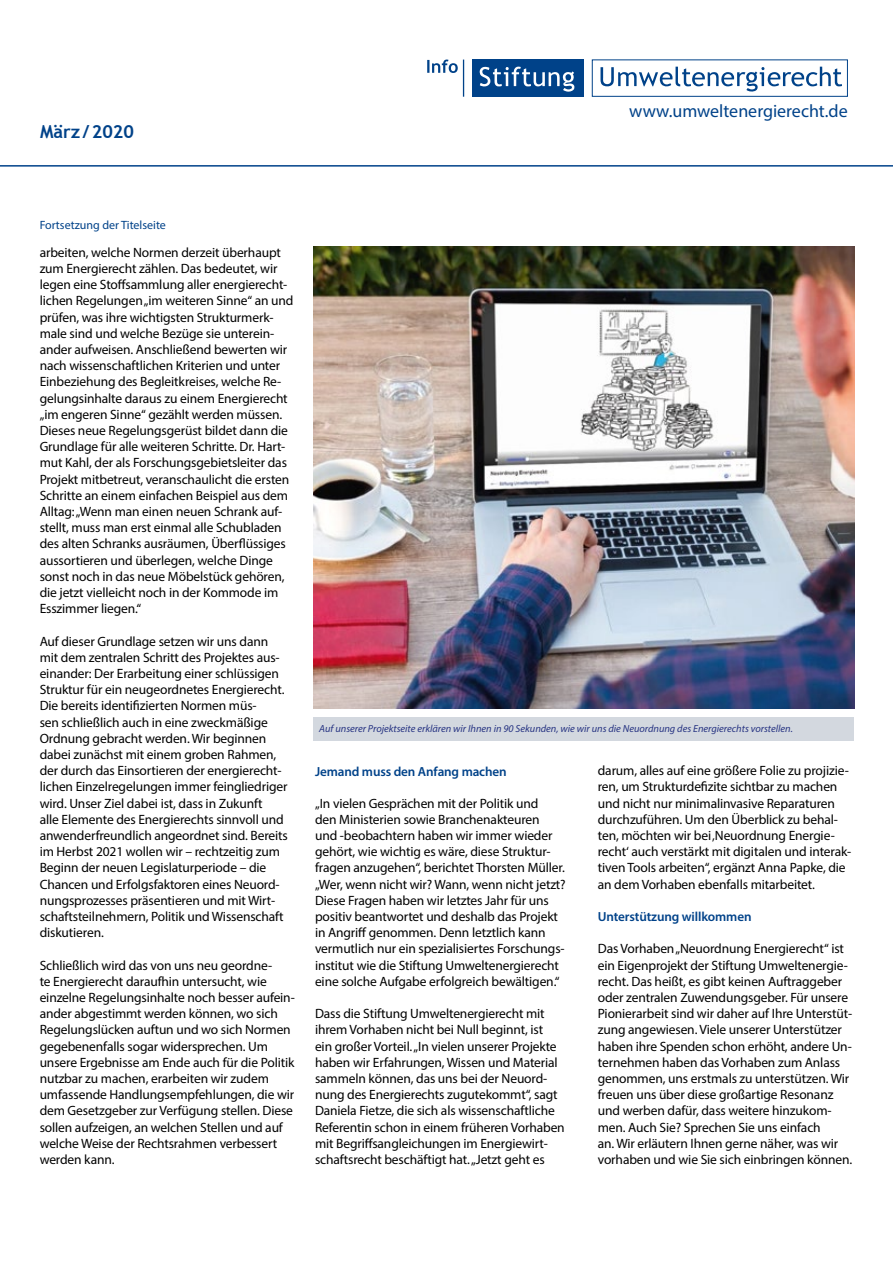
<style>
.page{position:relative;width:893px;height:1263px;background:#fff}
.page>*{position:absolute;margin:0;border:0;box-sizing:border-box;transform-origin:0 0}
.t1{font:18px "Myriad Pro";color:#004289}
.t2{font:700 18px "Trebuchet MS";color:#004289}
.t3{font:13.5px/16.2px "Myriad Pro";letter-spacing:-.01em;color:#000}
.t4{font:600 13.2px "Myriad Pro";letter-spacing:-.01em;color:#004289}
.t5{font:12px "Myriad Pro";color:#004289}
.t6{font:italic 10.35px "Myriad Pro";color:#283583}
</style>
<div class="page">
<hr style="left:0;top:165px;width:893px;height:2px;background:#004289">
<div style="left:472px;top:60px;width:111px;height:37px;background:#004289"></div>
<svg style="left:479px;top:67px;width:96px;height:25px"></svg>
<div style="left:592px;top:60px;width:256px;height:37px;border:1px solid #004289"></div>
<svg style="left:600px;top:67px;width:242px;height:25px"></svg>
<svg style="left:427px;top:60px;width:31px;height:13px"></svg>
<hr style="left:463px;top:60px;width:1px;height:37px;background:#004289">
<img style="left:314px;top:247px;width:540px;height:461px">
<div style="left:314px;top:718px;width:540px;height:23px;background:#d3d8df"></div>
<h1 class="t2" style="left:40px;top:121px;width:95px">März/2020</h1>
<h1 class="t1" style="left:629px;top:100px;width:220px">www.umweltenergierecht.de</h1>
<p class="t5" style="left:40px;top:217px;width:128px">Fortsetzung der Titelseite</p>
<p class="t3" style="left:40px;top:244px;width:255px">arbeiten, welche Normen derzeit überhaupt zum Energierecht zählen. Das bedeutet, wir legen eine Stoffsammlung aller energierecht&shy;lichen Regelungen „im weiteren Sinne“ an und prüfen, was ihre wichtigsten Strukturmerk&shy;male sind und welche Bezüge sie unterein&shy;ander aufweisen. Anschließend bewerten wir nach wissenschaftlichen Kriterien und unter Einbeziehung des Begleitkreises, welche Re&shy;gelungsinhalte daraus zu einem Energierecht „im engeren Sinne“ gezählt werden müssen.<br>Dieses neue Regelungsgerüst bildet dann die Grundlage für alle weiteren Schritte. Dr. Hart&shy;mut Kahl, der als Forschungsgebietsleiter das Projekt mitbetreut, veranschaulicht die ersten Schritte an einem einfachen Beispiel aus dem Alltag: „Wenn man einen neuen Schrank auf&shy;stellt, muss man erst einmal alle Schubladen des alten Schranks ausräumen, Überflüssiges aussortieren und überlegen, welche Dinge sonst noch in das neue Möbelstück gehören, die jetzt vielleicht noch in der Kommode im Esszimmer liegen.“</p>
<p class="t3" style="left:40px;top:633px;width:250px">Auf dieser Grundlage setzen wir uns dann mit dem zentralen Schritt des Projektes aus&shy;einander: Der Erarbeitung einer schlüssigen Struktur für ein neugeordnetes Energierecht.<br>Die bereits identifizierten Normen müs-<br>sen schließlich auch in eine zweckmäßige Ordnung gebracht werden. Wir beginnen dabei zunächst mit einem groben Rahmen, der durch das Einsortieren der energierecht&shy;lichen Einzelregelungen immer feingliedriger wird. Unser Ziel dabei ist, dass in Zukunft<br>alle Elemente des Energierechts sinnvoll und anwenderfreundlich angeordnet sind. Bereits im Herbst 2021 wollen wir – rechtzeitig zum Beginn der neuen Legislaturperiode – die Chancen und Erfolgsfaktoren eines Neuord&shy;nungsprozesses präsentieren und mit Wirt&shy;schaftsteilnehmern, Politik und Wissenschaft diskutieren.</p>
<p class="t3" style="left:40px;top:957px;width:257px">Schließlich wird das von uns neu geordne-<br>te Energierecht daraufhin untersucht, wie einzelne Regelungsinhalte noch besser aufein&shy;ander abgestimmt werden können, wo sich Regelungslücken auftun und wo sich Normen gegebenenfalls sogar widersprechen. Um unsere Ergebnisse am Ende auch für die Politik nutzbar zu machen, erarbeiten wir zudem umfassende Handlungsempfehlungen, die wir dem Gesetzgeber zur Verfügung stellen. Diese sollen aufzeigen, an welchen Stellen und auf welche Weise der Rechtsrahmen verbessert werden kann.</p>
<p class="t6" style="left:319px;top:722px;width:475px">Auf unserer Projektseite erklären wir Ihnen in 90 Sekunden, wie wir uns die Neuordnung des Energierechts vorstellen.</p>
<p class="t4" style="left:315px;top:763px;width:193px">Jemand muss den Anfang machen</p>
<p class="t3" style="left:315px;top:795px;width:252px">„In vielen Gesprächen mit der Politik und<br>den Ministerien sowie Branchenakteuren<br>und -beobachtern haben wir immer wieder gehört, wie wichtig es wäre, diese Struktur&shy;fragen anzugehen“, berichtet Thorsten Müller. „Wer, wenn nicht wir? Wann, wenn nicht jetzt?<br>Diese Fragen haben wir letztes Jahr für uns positiv beantwortet und deshalb das Projekt in Angriff genommen. Denn letztlich kann vermutlich nur ein spezialisiertes Forschungs&shy;institut wie die Stiftung Umweltenergierecht eine solche Aufgabe erfolgreich bewältigen.“</p>
<p class="t3" style="left:315px;top:1005px;width:251px">Dass die Stiftung Umweltenergierecht mit ihrem Vorhaben nicht bei Null beginnt, ist<br>ein großer Vorteil. „In vielen unserer Projekte haben wir Erfahrungen, Wissen und Material sammeln können, das uns bei der Neuord&shy;nung des Energierechts zugutekommt“, sagt Daniela Fietze, die sich als wissenschaftliche Referentin schon in einem früheren Vorhaben mit Begriffsangleichungen im Energiewirt&shy;schaftsrecht beschäftigt hat. „Jetzt geht es</p>
<p class="t3" style="left:598px;top:762px;width:255px">darum, alles auf eine größere Folie zu projizie&shy;ren, um Strukturdefizite sichtbar zu machen und nicht nur minimalinvasive Reparaturen durchzuführen. Um den Überblick zu behal&shy;ten, möchten wir bei ‚Neuordnung Energie&shy;recht‘ auch verstärkt mit digitalen und interak&shy;tiven Tools arbeiten“, ergänzt Anna Papke, die an dem Vorhaben ebenfalls mitarbeitet.</p>
<p class="t4" style="left:598px;top:908px;width:155px">Unterstützung willkommen</p>
<p class="t3" style="left:598px;top:941px;width:256px">Das Vorhaben „Neuordnung Energierecht“ ist ein Eigenprojekt der Stiftung Umweltenergie&shy;recht. Das heißt, es gibt keinen Auftraggeber oder zentralen Zuwendungsgeber. Für unsere Pionierarbeit sind wir daher auf Ihre Unterstüt&shy;zung angewiesen. Viele unserer Unterstützer haben ihre Spenden schon erhöht, andere Un&shy;ternehmen haben das Vorhaben zum Anlass genommen, uns erstmals zu unterstützen. Wir freuen uns über diese großartige Resonanz und werben dafür, dass weitere hinzukom&shy;men. Auch Sie? Sprechen Sie uns einfach<br>an. Wir erläutern Ihnen gerne näher, was wir vorhaben und wie Sie sich einbringen können.</p>
</div>
